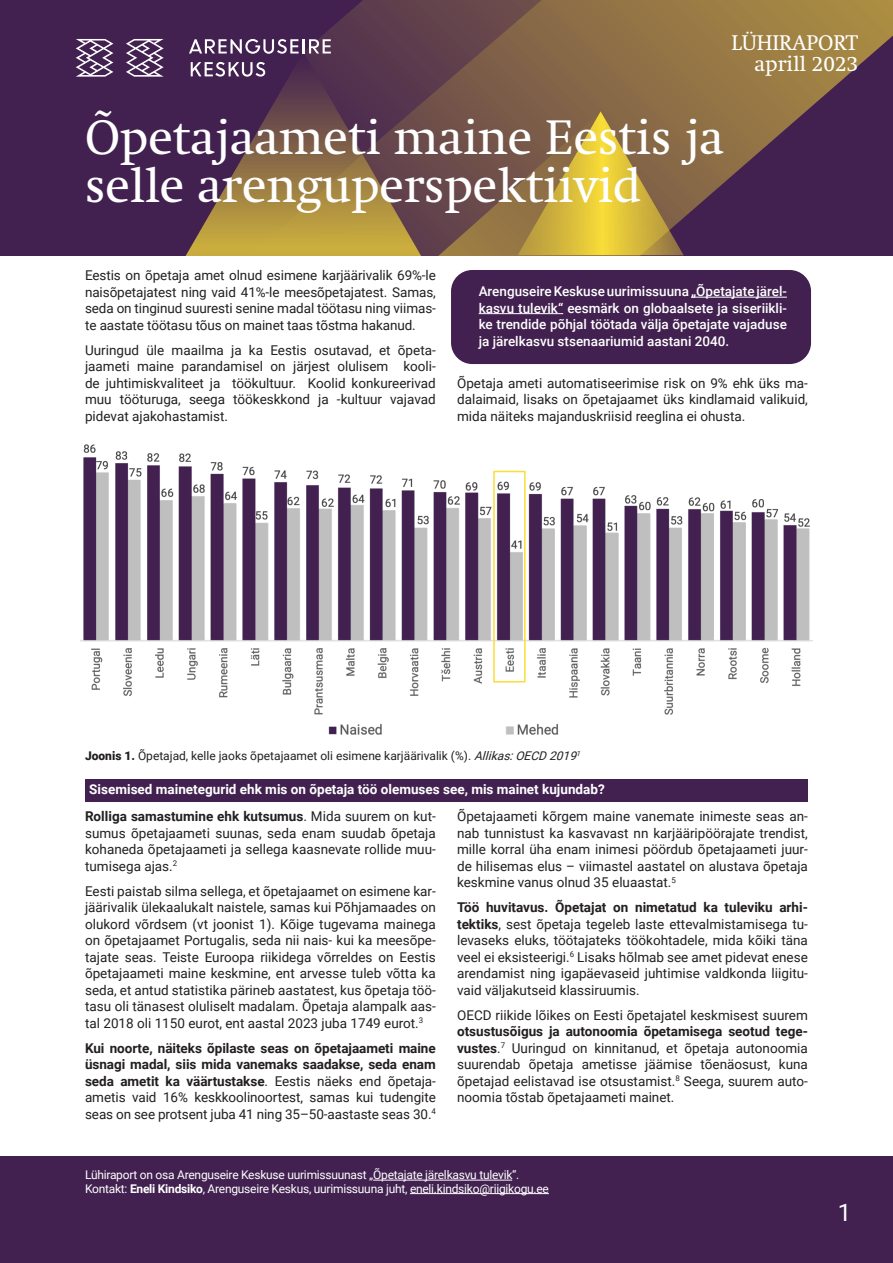
<style>
.page{position:relative;width:893px;height:1263px;background:#fff}
.page>*{position:absolute;margin:0;border:0;box-sizing:border-box;transform-origin:0 0}
.t1{font:48px/48px "Swift";color:#fff}
.t2{font:24px "Roboto";color:#fff}
.t3{font:21px/21px "Swift";color:#fff;text-align:right}
.t4{font:13.5px/16.5px "Roboto";color:#231f20;text-align:justify}
.t5{font:500 13.5px/16.5px "Roboto";color:#fff;text-align:justify}
.t6{font:700 13.5px "Roboto";color:#fff}
.t7{font:12px/13.5px "Roboto";letter-spacing:-.02em;color:#fff}
.t8{font:12px "Roboto";color:#231f20}
.s1{font-weight:900}
.s2{font-style:italic}
.s3{font-weight:700}
</style>
<div class="page">
<div style="left:0;top:0;width:893px;height:255px;background:#422151"></div>
<svg style="left:113px;top:43px;width:190px;height:212px"></svg>
<svg style="left:303px;top:0;width:590px;height:124px;background:#7c5d48"></svg>
<svg style="left:296px;top:111px;width:495px;height:144px;background:#8a6b46"></svg>
<svg style="left:189px;top:39px;width:142px;height:15px"></svg>
<svg style="left:191px;top:62px;width:74px;height:15px"></svg>
<svg style="left:126px;top:39px;width:38px;height:38px"></svg>
<svg style="left:76px;top:39px;width:37px;height:38px"></svg>
<div style="left:0;top:1157px;width:893px;height:106px;background:#422150"></div>
<hr style="left:373px;top:1180px;width:139px;height:1px;background:#fff">
<hr style="left:410px;top:1193px;width:139px;height:1px;background:#fff">
<div style="left:85px;top:780px;width:723px;height:22px;background:#422150"></div>
<div style="left:451px;top:270px;width:360px;height:94px;background:#422150;border-radius:21px"></div>
<hr style="left:691px;top:297px;width:96px;height:1px;background:#fff">
<hr style="left:479px;top:313px;width:84px;height:1px;background:#fff">
<img style="left:80px;top:444px;width:733px;height:291px">
<div style="left:493px;top:471px;width:33px;height:211px;border:2px solid #fade38"></div>
<h3 class="t3" style="left:731px;top:33px;width:128px">LÜHIRAPORT aprill 2023</h3>
<h1 class="t1" style="left:85px;top:114px;width:640px">Õpetajaameti maine Eestis ja selle arenguperspektiivid</h1>
<p class="t4" style="left:85px;top:267px;width:352px">Eestis on õpetaja amet olnud esimene karjäärivalik 69%-le naisõpetajatest ning vaid 41%-le meesõpetajatest. Samas, seda on tinginud suuresti senine madal töötasu ning viimas&shy;te aastate töötasu tõus on mainet taas tõstma hakanud.</p>
<p class="t4" style="left:85px;top:341px;width:352px">Uuringud üle maailma ja ka Eestis osutavad, et õpeta&shy;jaameti maine parandamisel on järjest olulisem kooli&shy;de juhtimiskvaliteet ja töökultuur. Koolid konkureerivad muu tööturuga, seega töökeskkond ja -kultuur vajavad pidevat ajakohastamist.</p>
<p class="t5" style="left:479px;top:283px;width:310px">Arenguseire Keskuse uurimissuuna „Õpetajate järel&shy;kasvu tulevik“ eesmärk on globaalsete ja siseriikli&shy;ke trendide põhjal töötada välja õpetajate vajaduse ja järelkasvu stsenaariumid aastani 2040.</p>
<p class="t4" style="left:457px;top:374px;width:352px">Õpetaja ameti automatiseerimise risk on 9% ehk üks ma&shy;dalaimaid, lisaks on õpetajaamet üks kindlamaid valikuid, mida näiteks majanduskriisid reeglina ei ohusta.</p>
<p class="t8" style="left:85px;top:747px;width:499px"><span class="s1">Joonis 1.</span> Õpetajad, kelle jaoks õpetajaamet oli esimene karjäärivalik (%). <span class="s2">Allikas:OECD2019</span><sup>1</sup></p>
<p class="t6" style="left:89px;top:780px;width:517px">Sisemised mainetegurid ehk mis on õpetaja töö olemuses see, mis mainet kujundab?</p>
<p class="t4" style="left:85px;top:807px;width:352px"><span class="s3">Rolliga samastumine ehk kutsumus</span>. Mida suurem on kut&shy;sumus õpetajaameti suunas, seda enam suudab õpetaja kohaneda õpetajaameti ja sellega kaasnevate rollide muu&shy;tumisega ajas.<sup>2</sup></p>
<p class="t4" style="left:85px;top:882px;width:352px">Eesti paistab silma sellega, et õpetajaamet on esimene kar&shy;jäärivalik ülekaalukalt naistele, samas kui Põhjamaades on olukord võrdsem (vt joonist 1). Kõige tugevama mainega on õpetajaamet Portugalis, seda nii nais- kui ka meesõpe&shy;tajate seas. Teiste Euroopa riikidega võrreldes on Eestis õpetajaameti maine keskmine, ent arvesse tuleb võtta ka seda, et antud statistika pärineb aastatest, kus õpetaja töö&shy;tasu oli tänasest oluliselt madalam. Õpetaja alampalk aas&shy;tal 2018 oli 1150 eurot, ent aastal 2023 juba 1749 eurot.<sup>3</sup></p>
<p class="t4" style="left:85px;top:1039px;width:352px"><span class="s3">Kui noorte, näiteks õpilaste seas on õpetajaameti maine üsnagi madal, siis mida vanemaks saadakse, seda enam seda ametit ka väärtustakse</span>. Eestis näeks end õpetaja&shy;ametis vaid 16% keskkoolinoortest, samas kui tudengite seas on see protsent juba 41 ning 35–50-aastaste seas 30.<sup>4</sup></p>
<p class="t4" style="left:457px;top:807px;width:352px">Õpetajaameti kõrgem maine vanemate inimeste seas an&shy;nab tunnistust ka kasvavast nn karjääripöörajate trendist, mille korral üha enam inimesi pöördub õpetajaameti juur&shy;de hilisemas elus – viimastel aastatel on alustava õpetaja keskmine vanus olnud 35 eluaastat.<sup>5</sup></p>
<p class="t4" style="left:457px;top:898px;width:352px"><span class="s3">Töö huvitavus. Õpetajat on nimetatud ka tuleviku arhi&shy;tektiks</span>, sest õpetaja tegeleb laste ettevalmistamisega tu&shy;levaseks eluks, töötajateks töökohtadele, mida kõiki täna veel ei eksisteerigi.<sup>6</sup> Lisaks hõlmab see amet pidevat enese arendamist ning igapäevaseid juhtimise valdkonda liigitu&shy;vaid väljakutseid klassiruumis.</p>
<p class="t4" style="left:457px;top:1006px;width:352px">OECD riikide lõikes on Eesti õpetajatel keskmisest suurem</p>
<p class="t4" style="left:457px;top:1022px;width:352px"><span class="s3">otsustusõigus ja autonoomia õpetamisega seotud tege&shy;vustes</span>.<sup>7</sup> Uuringud on kinnitanud, et õpetaja autonoomia suurendab õpetaja ametisse jäämise tõenäosust, kuna õpetajad eelistavad ise otsustamist.<sup>8</sup> Seega, suurem auto&shy;noomia tõstab õpetajaameti mainet.</p>
<p class="t7" style="left:85px;top:1168px;width:465px">Lühiraport on osa Arenguseire Keskuse uurimissuunast „Õpetajate järelkasvu tulevik“.<br>Kontakt: <span class="s3">Eneli Kindsiko</span>, Arenguseire Keskus, uurimissuuna juht, eneli.kindsiko@riigikogu.ee</p>
<h2 class="t2" style="left:838px;top:1195px;width:15px">1</h2>
</div>
